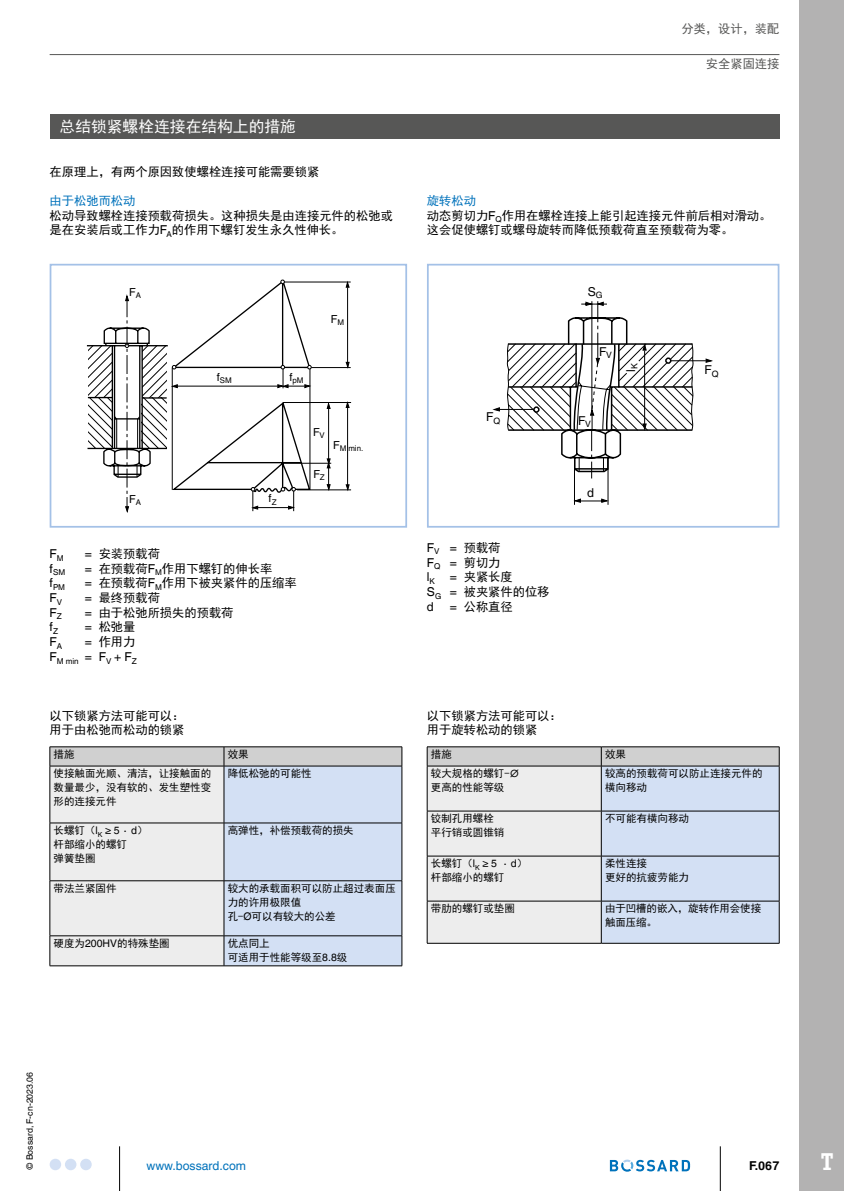
<style>
.page{position:relative;width:844px;height:1191px;background:#fff}
.page>*{position:absolute;margin:0;border:0;box-sizing:border-box;transform-origin:0 0}
.t1{font:700 24.5px "Officina Ser ITC Std";color:#fff}
.t2{font:15.75px "Sim Hei";color:#fff}
.t3{font:12.25px/14.7px "Sim Hei";color:#000}
.t4{font:12.25px "Helvetica World";color:#000}
.t5{font:12.25px "Helvetica World";color:#0072bb}
.t6{font:12.25px "Sim Hei";color:#575756}
.t7{font:12.25px "Sim Hei";color:#0072bb}
.t8{font:700 12.25px "Helvetica World";color:#000}
.t9{font:11.03px "Helvetica World";color:#000}
.t10{font:10.5px/14px "Sim Hei";color:#000}
.t11{font:8.75px "Helvetica World";color:#000}
.t12{font:8.05px "Helvetica World";color:#000}
.t13{font:7.88px "Helvetica World";color:#000}
.s1{font-family:"Helvetica World"}
.s2{color:#0072bb}
</style>
<div class="page">
<div style="left:799px;top:0;width:44px;height:1191px;background:#b3b2b2"></div>
<div style="left:80px;top:1158px;width:12px;height:12px;background:#d3e0f4;border-radius:50%"></div>
<div style="left:65px;top:1158px;width:11px;height:12px;background:#d3e0f4;border-radius:50%"></div>
<div style="left:50px;top:1158px;width:11px;height:12px;background:#d3e0f4;border-radius:50%"></div>
<hr style="left:719px;top:1146px;width:1px;height:45px;background:#000">
<hr style="left:119px;top:1146px;width:1px;height:45px;background:#000">
<svg style="left:609px;top:1159px;width:81px;height:12px"></svg>
<hr style="left:50px;top:54px;width:729px;height:1px;background:#575756">
<div style="left:50px;top:114px;width:729px;height:25px;background:#575756"></div>
<svg style="left:87px;top:279px;width:264px;height:233px"></svg>
<div style="left:50px;top:264px;width:357px;height:263px;border:2px solid #a4c1e7"></div>
<hr style="left:50px;top:746px;width:174px;height:1px;background:#000">
<hr style="left:224px;top:746px;width:178px;height:1px;background:#000">
<svg style="left:50px;top:747px;width:352px;height:218px;background:#d8dee7"></svg>
<hr style="left:50px;top:965px;width:174px;height:1px;background:#000">
<hr style="left:224px;top:965px;width:178px;height:1px;background:#000">
<svg style="left:492px;top:301px;width:221px;height:204px"></svg>
<div style="left:427px;top:264px;width:352px;height:263px;border:2px solid #a4c1e7"></div>
<hr style="left:427px;top:746px;width:174px;height:1px;background:#000">
<hr style="left:601px;top:746px;width:178px;height:1px;background:#000">
<svg style="left:427px;top:747px;width:352px;height:196px;background:#dae0e9"></svg>
<hr style="left:427px;top:765px;width:174px;height:1px;background:#000">
<hr style="left:427px;top:766px;width:1px;height:45px;background:#000">
<hr style="left:601px;top:765px;width:178px;height:1px;background:#000">
<hr style="left:601px;top:766px;width:1px;height:45px;background:#000">
<hr style="left:778px;top:766px;width:1px;height:45px;background:#000">
<hr style="left:427px;top:810px;width:174px;height:1px;background:#000">
<hr style="left:427px;top:811px;width:1px;height:45px;background:#000">
<hr style="left:601px;top:810px;width:178px;height:1px;background:#000">
<hr style="left:601px;top:811px;width:1px;height:45px;background:#000">
<hr style="left:778px;top:811px;width:1px;height:45px;background:#000">
<hr style="left:427px;top:855px;width:174px;height:1px;background:#000">
<hr style="left:427px;top:856px;width:1px;height:45px;background:#000">
<hr style="left:601px;top:855px;width:178px;height:1px;background:#000">
<hr style="left:601px;top:856px;width:1px;height:45px;background:#000">
<hr style="left:778px;top:856px;width:1px;height:45px;background:#000">
<hr style="left:427px;top:900px;width:174px;height:1px;background:#000">
<hr style="left:427px;top:901px;width:1px;height:42px;background:#000">
<hr style="left:601px;top:900px;width:178px;height:1px;background:#000">
<hr style="left:601px;top:901px;width:1px;height:42px;background:#000">
<hr style="left:778px;top:901px;width:1px;height:42px;background:#000">
<hr style="left:427px;top:943px;width:174px;height:1px;background:#000">
<hr style="left:601px;top:943px;width:178px;height:1px;background:#000">
<p class="t2" style="left:60px;top:118px;width:238px">总结锁紧螺栓连接在结构上的措施</p>
<p class="t3" style="left:50px;top:164px;width:271px">在原理上，有两个原因致使螺栓连接可能需要锁紧</p>
<p class="t7" style="left:50px;top:194px;width:87px">由于松弛而松动</p>
<p class="t3" style="left:50px;top:208px;width:344px">松动导致螺栓连接预载荷损失。这种损失是由连接元件的松弛或是在安装后或工作力<span class="s1">F</span><sub>A</sub>的作用下螺钉发生永久性伸长。</p>
<p class="t9" style="left:129px;top:285px;width:13px">F<sub>A</sub></p>
<p class="t9" style="left:331px;top:312px;width:15px">F<sub>M</sub></p>
<p class="t13" style="left:217px;top:376px;width:16px"><sup>f</sup>SM</p>
<p class="t13" style="left:289px;top:376px;width:16px"><sup>f</sup>pM</p>
<p class="t9" style="left:129px;top:493px;width:13px">F<sub>A</sub></p>
<p class="t9" style="left:268px;top:492px;width:9px">f<sub>Z</sub></p>
<p class="t4" style="left:50px;top:546px;width:16px">F<sub>M</sub></p>
<p class="t3" style="left:85px;top:546px;width:77px"><span class="s1">=</span> 安装预载荷</p>
<p class="t12" style="left:50px;top:568px;width:17px"><sup>f</sup>SM</p>
<p class="t3" style="left:85px;top:561px;width:189px"><span class="s1">=</span> 在预载荷<span class="s1">F</span><sub>M</sub>作用下螺钉的伸长率</p>
<p class="t12" style="left:50px;top:582px;width:17px"><sup>f</sup>PM</p>
<p class="t3" style="left:85px;top:575px;width:213px"><span class="s1">=</span> 在预载荷<span class="s1">F</span><sub>M</sub>作用下被夹紧件的压缩率</p>
<p class="t4" style="left:50px;top:590px;width:14px">F<sub>V</sub></p>
<p class="t3" style="left:85px;top:590px;width:77px"><span class="s1">=</span> 最终预载荷</p>
<p class="t4" style="left:50px;top:605px;width:14px">F<sub>Z</sub></p>
<p class="t3" style="left:85px;top:605px;width:150px"><span class="s1">=</span> 由于松弛所损失的预载荷</p>
<p class="t4" style="left:50px;top:620px;width:10px">f<sub>Z</sub></p>
<p class="t3" style="left:85px;top:620px;width:52px"><span class="s1">=</span> 松弛量</p>
<p class="t4" style="left:50px;top:635px;width:14px">F<sub>A</sub></p>
<p class="t3" style="left:85px;top:634px;width:52px"><span class="s1">=</span> 作用力</p>
<p class="t12" style="left:50px;top:656px;width:89px"><sup>F</sup>M min <sup>=</sup> <sup>F</sup>V <sup>+</sup> <sup>F</sup>Z</p>
<p class="t9" style="left:313px;top:425px;width:13px">F<sub>V</sub></p>
<p class="t9" style="left:313px;top:468px;width:13px">F<sub>Z</sub></p>
<p class="t13" style="left:333px;top:443px;width:32px"><sup>F</sup>M min.</p>
<p class="t3" style="left:50px;top:708px;width:136px">以下锁紧方法可能可以：用于由松弛而松动的锁紧</p>
<p class="t10" style="left:54px;top:747px;width:22px">措施</p>
<p class="t10" style="left:228px;top:747px;width:22px">效果</p>
<p class="t10" style="left:54px;top:766px;width:159px;text-align:justify">使接触面光顺、清洁，让接触面的数量最少，没有软的、发生塑性变形的连接元件</p>
<p class="t10" style="left:228px;top:766px;width:85px">降低松弛的可能性</p>
<p class="t10" style="left:54px;top:823px;width:95px">长螺钉（<span class="s1">l</span><sub>K</sub> <span class="s1">≥ 5 ∙ d</span>）杆部缩小的螺钉<br>弹簧垫圈</p>
<p class="t10" style="left:228px;top:823px;width:127px">高弹性，补偿预载荷的损失</p>
<p class="t10" style="left:54px;top:881px;width:64px">带法兰紧固件</p>
<p class="t10" style="left:228px;top:881px;width:169px">较大的承载面积可以防止超过表面压力的许用极限值<br>孔-<span class="s1">Ø</span>可以有较大的公差</p>
<p class="t10" style="left:54px;top:936px;width:118px">硬度为<span class="s1">200HV</span>的特殊垫圈</p>
<p class="t10" style="left:228px;top:936px;width:121px">优点同上<br>可适用于性能等级至<span class="s1">8.8</span>级</p>
<p class="t6" style="left:681px;top:23px;width:99px">分类，设计，装配</p>
<p class="t6" style="left:705px;top:57px;width:75px">安全紧固连接</p>
<p class="t3" style="left:427px;top:193px;width:346px"><span class="s2">旋转松动<br></span>动态剪切力<span class="s1">F</span><sub>Q</sub>作用在螺栓连接上能引起连接元件前后相对滑动。这会促使螺钉或螺母旋转而降低预载荷直至预载荷为零。</p>
<p class="t4" style="left:587px;top:284px;width:16px">S<sub>G</sub></p>
<p class="t4" style="left:486px;top:410px;width:16px">F<sub>Q</sub></p>
<p class="t3" style="left:427px;top:540px;width:124px"><span class="s1">F</span><sub>V</sub> <span class="s1">=</span> 预载荷<br><span class="s1">F</span><sub>Q</sub> <span class="s1">=</span> 剪切力<br><span class="s1">l</span><sub>K</sub> <span class="s1">=</span> 夹紧长度<br><span class="s1">S</span><sub>G</sub> <span class="s1">=</span> 被夹紧件的位移</p>
<p class="t4" style="left:427px;top:599px;width:8px">d</p>
<p class="t3" style="left:449px;top:599px;width:65px"><span class="s1">=</span> 公称直径</p>
<p class="t4" style="left:599px;top:344px;width:14px">F<sub>V</sub></p>
<p class="t4" style="left:623px;top:372px;width:10px;rotate:-90deg">l<sub>K</sub></p>
<p class="t4" style="left:578px;top:413px;width:14px">F<sub>V</sub></p>
<p class="t4" style="left:587px;top:485px;width:8px">d</p>
<p class="t4" style="left:704px;top:363px;width:16px">F<sub>Q</sub></p>
<p class="t3" style="left:427px;top:708px;width:136px">以下锁紧方法可能可以：用于旋转松动的锁紧</p>
<p class="t10" style="left:431px;top:747px;width:22px">措施</p>
<p class="t10" style="left:605px;top:747px;width:22px">效果</p>
<p class="t10" style="left:431px;top:766px;width:90px">较大规格的螺钉-<span class="s1">∅</span>更高的性能等级</p>
<p class="t10" style="left:605px;top:766px;width:159px">较高的预载荷可以防止连接元件的横向移动</p>
<p class="t10" style="left:431px;top:811px;width:75px">铰制孔用螺栓平行销或圆锥销</p>
<p class="t10" style="left:605px;top:811px;width:85px">不可能有横向移动</p>
<p class="t10" style="left:431px;top:856px;width:98px">长螺钉（<span class="s1">l</span><sub>K</sub> <span class="s1">≥ 5 ∙ d</span>）杆部缩小的螺钉</p>
<p class="t10" style="left:605px;top:856px;width:85px">柔性连接<br>更好的抗疲劳能力</p>
<p class="t10" style="left:431px;top:901px;width:85px">带肋的螺钉或垫圈</p>
<p class="t10" style="left:605px;top:901px;width:158px">由于凹槽的嵌入，旋转作用会使接触面压缩。</p>
<p class="t11" style="left:25px;top:1170px;width:100px;rotate:-90deg">© Bossard, F-cn-2023.06</p>
<p class="t5" style="left:146px;top:1158px;width:101px">www.bossard.com</p>
<p class="t8" style="left:749px;top:1158px;width:32px">F.067</p>
<h1 class="t1" style="left:821px;top:1146px;width:13px">T</h1>
</div>
